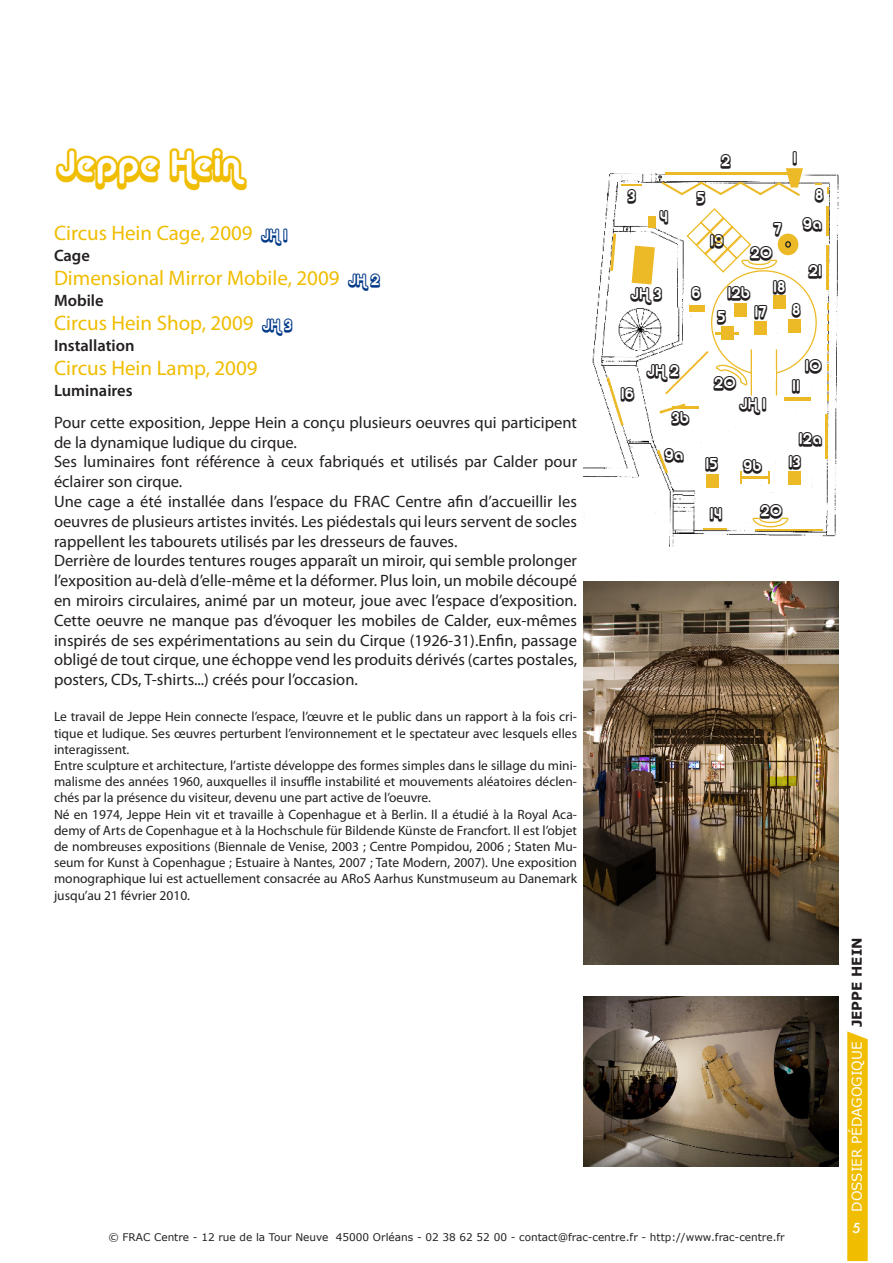
<style>
.page{position:relative;width:893px;height:1263px;background:#fff}
.page>*{position:absolute;margin:0;border:0;box-sizing:border-box;transform-origin:0 0}
.t1{font:36px "Alba Super";color:#f0bd00}
.t2{font:21px "Myriad Pro";color:#f0bd00}
.t3{font:16.5px/19.8px "Myriad Pro";color:#231f20}
.t4{font:600 16.5px "Myriad Pro";color:#231f20}
.t5{font:15.6px/29.1px "Alba Super";color:#231f20;text-align:right}
.t6{font:15px "Alba Super";color:#003888}
.t7{font:13.5px/16.2px "Myriad Pro";color:#231f20;text-align:justify}
.t8{font:13.5px "Verdana";color:#fff}
.t9{font:500 13.5px "Futura";color:#fff}
.t10{font:10.5px "Verdana";color:#231f20}
.s1{font-weight:700;color:#231f20}
</style>
<div class="page">
<svg style="left:847px;top:1031px;width:21px;height:230px;background:#f0bf0b"></svg>
<img style="left:584px;top:582px;width:255px;height:382px">
<img style="left:584px;top:997px;width:255px;height:170px">
<img style="left:584px;top:173px;width:255px;height:374px">
<div style="left:788px;top:320px;width:13px;height:13px;background:#edba27"></div>
<div style="left:721px;top:327px;width:12px;height:13px;background:#edba27"></div>
<div style="left:734px;top:303px;width:13px;height:14px;background:#edba27"></div>
<div style="left:773px;top:296px;width:13px;height:13px;background:#edba27"></div>
<svg style="left:827px;top:304px;width:1px;height:97px"></svg>
<svg style="left:816px;top:183px;width:13px;height:11px"></svg>
<hr style="left:826px;top:246px;width:3px;height:44px;background:#edba27">
<div style="left:778px;top:234px;width:20px;height:21px;background:#edba27;border-radius:50%"></div>
<div style="left:785px;top:241px;width:6px;height:7px;border:1px solid #231f20;border-radius:50%"></div>
<div style="left:649px;top:217px;width:7px;height:11px;background:#edba27"></div>
<svg style="left:610px;top:234px;width:6px;height:37px"></svg>
<div style="left:689px;top:305px;width:15px;height:7px;background:#edba27"></div>
<svg style="left:606px;top:377px;width:18px;height:49px"></svg>
<hr style="left:704px;top:528px;width:23px;height:2px;background:#edba27">
<div style="left:789px;top:471px;width:12px;height:13px;background:#edba27"></div>
<div style="left:706px;top:474px;width:12px;height:14px;background:#edba27"></div>
<hr style="left:755px;top:529px;width:67px;height:2px;background:#edba27">
<hr style="left:622px;top:184px;width:20px;height:2px;background:#edba27">
<hr style="left:672px;top:406px;width:27px;height:3px;background:#edba27">
<svg style="left:659px;top:404px;width:26px;height:10px"></svg>
<hr style="left:742px;top:476px;width:26px;height:2px;background:#edba27">
<hr style="left:776px;top:349px;width:1px;height:46px;background:#edba27">
<hr style="left:751px;top:349px;width:1px;height:46px;background:#edba27">
<hr style="left:826px;top:206px;width:3px;height:30px;background:#edba27">
<svg style="left:657px;top:450px;width:11px;height:23px"></svg>
<hr style="left:715px;top:332px;width:24px;height:3px;background:#edba27">
<hr style="left:825px;top:414px;width:3px;height:45px;background:#edba27">
<hr style="left:784px;top:397px;width:27px;height:3px;background:#edba27">
<svg style="left:740px;top:472px;width:2px;height:12px"></svg>
<svg style="left:768px;top:471px;width:2px;height:12px"></svg>
<svg style="left:632px;top:246px;width:23px;height:38px"></svg>
<div style="left:755px;top:321px;width:12px;height:13px;background:#edba27"></div>
<div style="left:752px;top:370px;width:24px;height:10px;background:#fff"></div>
<svg style="left:661px;top:168px;width:142px;height:28px"></svg>
<svg style="left:686px;top:207px;width:92px;height:67px"></svg>
<svg style="left:752px;top:517px;width:37px;height:11px"></svg>
<svg style="left:665px;top:351px;width:83px;height:43px"></svg>
<p class="t1" style="left:56px;top:143px;width:186px">Jeppe Hein</p>
<p class="t2" style="left:54px;top:220px;width:200px">Circus Hein Cage, 2009</p>
<p class="t6" style="left:261px;top:226px;width:27px">JH 1</p>
<p class="t2" style="left:54px;top:265px;width:287px">Dimensional Mirror Mobile, 2009</p>
<p class="t6" style="left:348px;top:271px;width:33px">JH 2</p>
<p class="t2" style="left:54px;top:310px;width:201px">Circus Hein Shop, 2009</p>
<p class="t6" style="left:262px;top:316px;width:31px">JH 3</p>
<p class="t4" style="left:54px;top:245px;width:37px">Cage</p>
<p class="t4" style="left:54px;top:290px;width:51px">Mobile</p>
<p class="t4" style="left:54px;top:335px;width:82px">Installation</p>
<p class="t2" style="left:54px;top:355px;width:205px">Circus Hein Lamp, 2009</p>
<p class="t4" style="left:54px;top:380px;width:80px">Luminaires</p>
<p class="t3" style="left:54px;top:412px;width:524px">Pour cette exposition, Jeppe Hein a conçu plusieurs oeuvres qui participent de la dynamique ludique du cirque.</p>
<p class="t3" style="left:54px;top:452px;width:525px">Ses luminaires font référence à ceux fabriqués et utilisés par Calder pour éclairer son cirque.</p>
<p class="t3" style="left:54px;top:491px;width:525px;text-align:justify">Une cage a été installée dans l’espace du FRAC Centre afin d’accueillir les oeuvres de plusieurs artistes invités. Les piédestals qui leurs servent de socles rappellent les tabourets utilisés par les dresseurs de fauves.</p>
<p class="t3" style="left:54px;top:551px;width:525px;text-align:justify">Derrière de lourdes tentures rouges apparaît un miroir, qui semble prolonger l’exposition au-delà d’elle-même et la déformer. Plus loin, un mobile découpé en miroirs circulaires, animé par un moteur, joue avec l’espace d’exposition.<br>Cette oeuvre ne manque pas d’évoquer les mobiles de Calder, eux-mêmes inspirés de ses expérimentations au sein du Cirque (1926-31).Enfin, passage obligé de tout cirque, une échoppe vend les produits dérivés (cartes postales, posters, CDs, T-shirts...) créés pour l’occasion.</p>
<p class="t7" style="left:54px;top:708px;width:524px">Le travail de Jeppe Hein connecte l’espace, l’œuvre et le public dans un rapport à la fois cri&shy;tique et ludique. Ses œuvres perturbent l’environnement et le spectateur avec lesquels elles interagissent.</p>
<p class="t7" style="left:54px;top:757px;width:524px">Entre sculpture et architecture, l’artiste développe des formes simples dans le sillage du mini&shy;malisme des années 1960, auxquelles il insuffle instabilité et mouvements aléatoires déclen&shy;chés par la présence du visiteur, devenu une part active de l’oeuvre.</p>
<p class="t7" style="left:54px;top:806px;width:525px">Né en 1974, Jeppe Hein vit et travaille à Copenhague et à Berlin. Il a étudié à la Royal Aca&shy;demy of Arts de Copenhague et à la Hochschule für Bildende Künste de Francfort. Il est l’objet de nombreuses expositions (Biennale de Venise, 2003 ; Centre Pompidou, 2006 ; Staten Mu&shy;seum for Kunst à Copenhague ; Estuaire à Nantes, 2007 ; Tate Modern, 2007). Une exposition monographique lui est actuellement consacrée au ARoS Aarhus Kunstmuseum au Danemark jusqu’au 21 février 2010.</p>
<p class="t5" style="left:721px;top:146px;width:11px">2</p>
<p class="t5" style="left:793px;top:143px;width:5px">1</p>
<p class="t5" style="left:802px;top:180px;width:22px">8<br>9a</p>
<p class="t5" style="left:808px;top:256px;width:15px">21</p>
<p class="t5" style="left:628px;top:181px;width:10px">3</p>
<p class="t5" style="left:696px;top:183px;width:10px">5</p>
<p class="t5" style="left:659px;top:202px;width:10px">4</p>
<p class="t5" style="left:773px;top:214px;width:10px">7</p>
<p class="t5" style="left:710px;top:226px;width:15px">19</p>
<p class="t5" style="left:750px;top:238px;width:23px">20</p>
<p class="t5" style="left:773px;top:272px;width:14px">18</p>
<p class="t5" style="left:691px;top:278px;width:11px">6</p>
<p class="t5" style="left:630px;top:280px;width:33px">JH 3</p>
<p class="t5" style="left:727px;top:278px;width:24px">12b</p>
<p class="t5" style="left:792px;top:295px;width:10px">8</p>
<p class="t5" style="left:754px;top:297px;width:14px">17</p>
<p class="t5" style="left:717px;top:302px;width:10px">5</p>
<p class="t5" style="left:621px;top:379px;width:15px">16</p>
<p class="t5" style="left:646px;top:356px;width:34px">JH 2</p>
<p class="t5" style="left:671px;top:403px;width:19px">3b</p>
<p class="t5" style="left:664px;top:440px;width:21px">9a</p>
<p class="t5" style="left:714px;top:368px;width:23px">20</p>
<p class="t5" style="left:739px;top:389px;width:28px">JH 1</p>
<p class="t5" style="left:805px;top:351px;width:18px">10</p>
<p class="t5" style="left:792px;top:371px;width:9px">11</p>
<p class="t5" style="left:799px;top:424px;width:24px">12a</p>
<p class="t5" style="left:706px;top:449px;width:13px">15</p>
<p class="t5" style="left:789px;top:447px;width:13px">13</p>
<p class="t5" style="left:743px;top:451px;width:20px">9b</p>
<p class="t5" style="left:710px;top:499px;width:13px">14</p>
<p class="t5" style="left:760px;top:496px;width:23px">20</p>
<p class="t10" style="left:108px;top:1230px;width:678px">© FRAC Centre - 12 rue de la Tour Neuve 45000 Orléans - 02 38 62 52 00 - contact@frac-centre.fr - http://www.frac-centre.fr</p>
<p class="t8" style="left:848px;top:1212px;width:276px;rotate:-90deg">DOSSIER PÉDAGOGIQUE <span class="s1">JEPPE HEIN</span></p>
<p class="t9" style="left:852px;top:1219px;width:10px">5</p>
</div>
